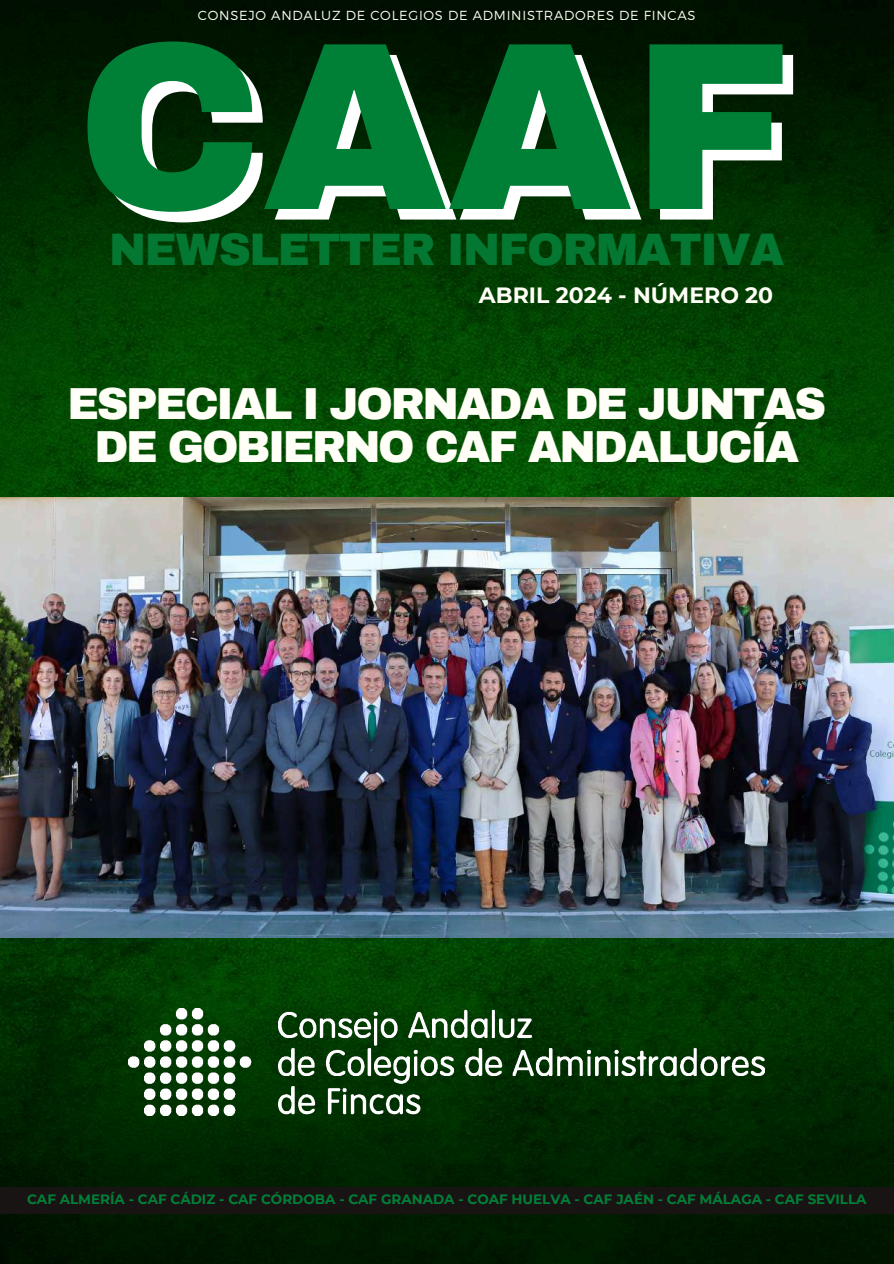
<style>
.page{position:relative;width:894px;height:1264px;background:#fff}
.page>*{position:absolute;margin:0;border:0;box-sizing:border-box;transform-origin:0 0}
.t1{font:900 239.1px "Archivo";color:#fff}
.t2{font:900 44.55px "Archivo";letter-spacing:-.03em;color:#047832}
.t3{font:900 43.8px/42.5px "Archivo";letter-spacing:-.055em;color:#fffef7;text-align:center}
.t4{font:700 22.05px "Montserrat";color:#fffef7}
.t5{font:700 13.5px "Montserrat";color:#008037}
.t6{font:300 13.05px "Montserrat";letter-spacing:.055em;color:#fffef7}
</style>
<div class="page">
<img style="left:0;top:0;width:893px;height:1263px">
<img style="left:0;top:497px;width:893px;height:440px">
<div style="left:0;top:1187px;width:893px;height:26px;background:#191414"></div>
<img style="left:129px;top:1008px;width:635px;height:107px">
<p class="t6" style="left:198px;top:7px;width:499px">CONSEJO ANDALUZ DE COLEGIOS DE ADMINISTRADORES DE FINCAS</p>
<h1 class="t1" style="left:87px;top:10px;width:716px">CAAF</h1>
<h2 class="t2" style="left:109px;top:226px;width:676px">NEWSLETTER INFORMATIVA</h2>
<h3 class="t4" style="left:479px;top:282px;width:296px">ABRIL 2024 - NÚMERO 20</h3>
<h3 class="t3" style="left:67px;top:383px;width:760px">ESPECIAL I JORNADA DE JUNTAS<br>DE GOBIERNO CAF ANDALUCÍA</h3>
<p class="t5" style="left:27px;top:1191px;width:840px">CAF ALMERÍA - CAF CÁDIZ - CAF CÓRDOBA - CAF GRANADA - COAF HUELVA - CAF JAÉN - CAF MÁLAGA - CAF SEVILLA</p>
</div>
